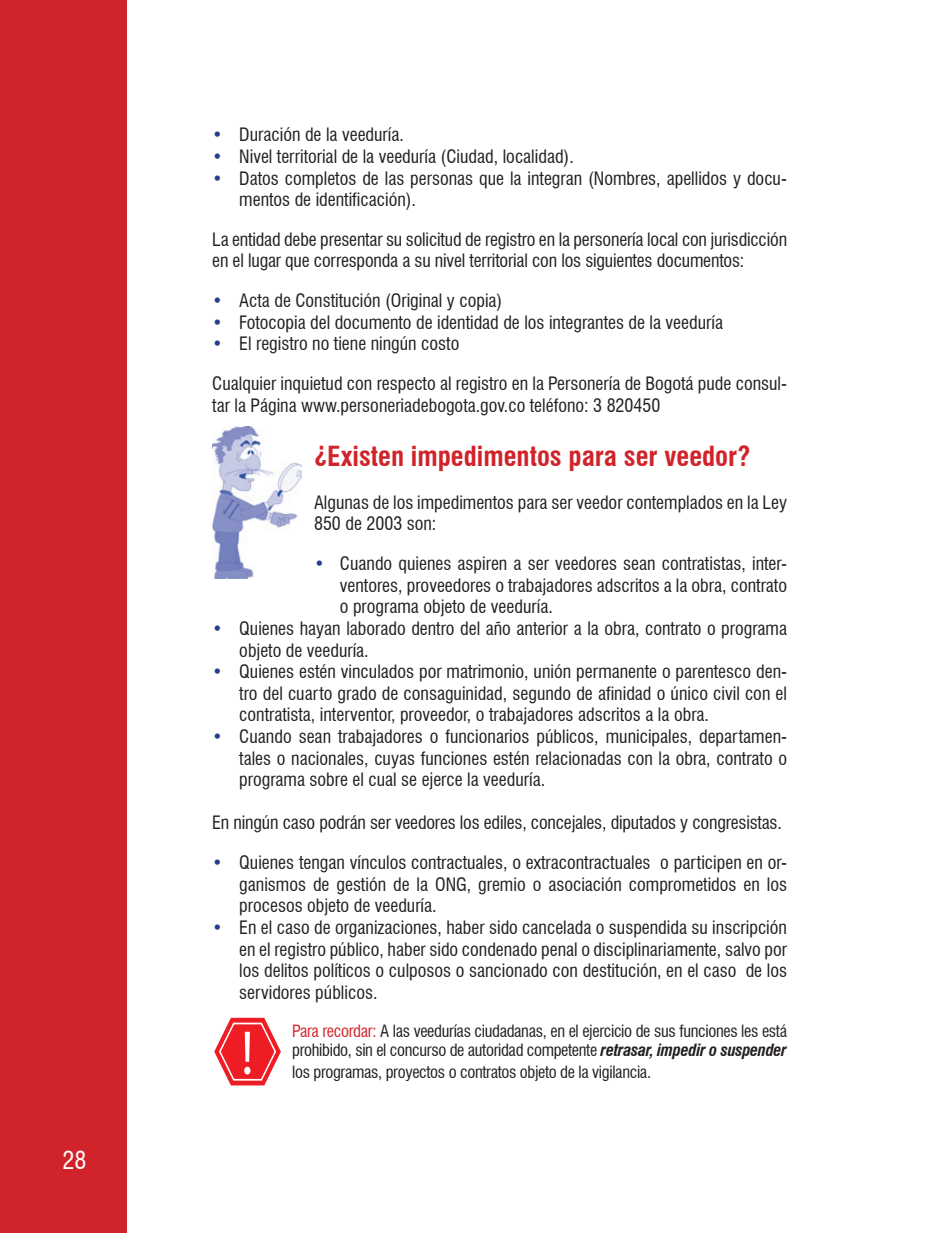
<style>
.page{position:relative;width:936px;height:1234px;background:#fff}
.page>*{position:absolute;margin:0;border:0;box-sizing:border-box;transform-origin:0 0}
.t1{font:62.4px "Myriad";color:#fff;scale:.85 1}
.t2{font:700 condensed 27px "Swiss 721 BT";color:#d1232a}
.t3{font:condensed 24px "Swiss 721 BT";color:#fff}
.t4{font:condensed 18px/21.6px "Swiss 721 BT";color:#231f20}
.t5{font:condensed 16.5px/19.8px "Swiss 721 BT";letter-spacing:-.02em;color:#231f20}
.s1{color:#253f8e}
.s2{color:#d1232a}
.s3{font-weight:700;font-style:italic}
</style>
<div class="page">
<div style="left:0;top:1px;width:127px;height:1231px;background:#d1232a"></div>
<img style="left:212px;top:427px;width:89px;height:151px">
<svg style="left:214px;top:1017px;width:67px;height:69px"></svg>
<h3 class="t3" style="left:62px;top:1145px;width:25px">28</h3>
<p class="t4" style="left:212px;top:124px;width:193px"><span class="s1">•</span> Duración de la veeduría.</p>
<p class="t4" style="left:212px;top:145px;width:363px"><span class="s1">•</span> Nivel territorial de la veeduría (Ciudad, localidad).</p>
<p class="t4" style="left:239px;top:167px;width:549px;text-indent:-27px"><span class="s1">•</span> Datos completos de las personas que la integran (Nombres, apellidos y docu&shy;mentos de identificación).</p>
<p class="t4" style="left:212px;top:228px;width:576px">La entidad debe presentar su solicitud de registro en la personería local con jurisdicción en el lugar que corresponda a su nivel territorial con los siguientes documentos:</p>
<p class="t4" style="left:212px;top:289px;width:291px"><span class="s1">•</span> Acta de Constitución (Original y copia)</p>
<p class="t4" style="left:212px;top:311px;width:512px"><span class="s1">•</span> Fotocopia del documento de identidad de los integrantes de la veeduría</p>
<p class="t4" style="left:212px;top:324px;width:576px;line-height:39.6px"><span class="s1">•</span> El registro no tiene ningún costo<br>Cualquier inquietud con respecto al registro en la Personería de Bogotá pude consul-</p>
<p class="t4" style="left:212px;top:394px;width:449px">tar la Página www.personeriadebogota.gov.co teléfono: 3 820450</p>
<h2 class="t2" style="left:314px;top:439px;width:438px">¿Existen impedimentos para ser veedor?</h2>
<p class="t4" style="left:314px;top:491px;width:474px">Algunas de los impedimentos para ser veedor contemplados en la Ley<br>850 de 2003 son:</p>
<p class="t4" style="left:340px;top:552px;width:448px;text-align:justify;text-indent:-26px"><span class="s1">•</span> Cuando quienes aspiren a ser veedores sean contratistas, inter&shy;ventores, proveedores o trabajadores adscritos a la obra, contrato o programa objeto de veeduría.</p>
<p class="t4" style="left:239px;top:617px;width:549px;text-indent:-27px"><span class="s1">•</span> Quienes hayan laborado dentro del año anterior a la obra, contrato o programa objeto de veeduría.</p>
<p class="t4" style="left:239px;top:660px;width:549px;text-align:justify;text-indent:-27px"><span class="s1">•</span> Quienes estén vinculados por matrimonio, unión permanente o parentesco den&shy;tro del cuarto grado de consaguinidad, segundo de afinidad o único civil con el contratista, interventor, proveedor, o trabajadores adscritos a la obra.</p>
<p class="t4" style="left:239px;top:725px;width:549px;text-align:justify;text-indent:-27px"><span class="s1">•</span> Cuando sean trabajadores o funcionarios públicos, municipales, departamen&shy;tales o nacionales, cuyas funciones estén relacionadas con la obra, contrato o programa sobre el cual se ejerce la veeduría.</p>
<p class="t4" style="left:212px;top:811px;width:571px">En ningún caso podrán ser veedores los ediles, concejales, diputados y congresistas.</p>
<p class="t4" style="left:239px;top:851px;width:549px;text-align:justify;text-indent:-27px"><span class="s1">•</span> Quienes tengan vínculos contractuales, o extracontractuales o participen en or&shy;ganismos de gestión de la ONG, gremio o asociación comprometidos en los procesos objeto de veeduría.</p>
<p class="t4" style="left:239px;top:916px;width:549px;text-align:justify;text-indent:-27px"><span class="s1">•</span> En el caso de organizaciones, haber sido cancelada o suspendida su inscripción en el registro público, haber sido condenado penal o disciplinariamente, salvo por los delitos políticos o culposos o sancionado con destitución, en el caso de los servidores públicos.</p>
<p class="t5" style="left:292px;top:1020px;width:496px"><span class="s2">Para recordar:</span> A las veedurías ciudadanas, en el ejercicio de sus funciones les está prohibido, sin el concurso de autoridad competente <span class="s3">retrasar, impedir o suspender</span></p>
<h1 class="t1" style="left:241px;top:1021px;width:16px">!</h1>
<p class="t5" style="left:292px;top:1061px;width:360px">los programas, proyectos o contratos objeto de la vigilancia.</p>
</div>
